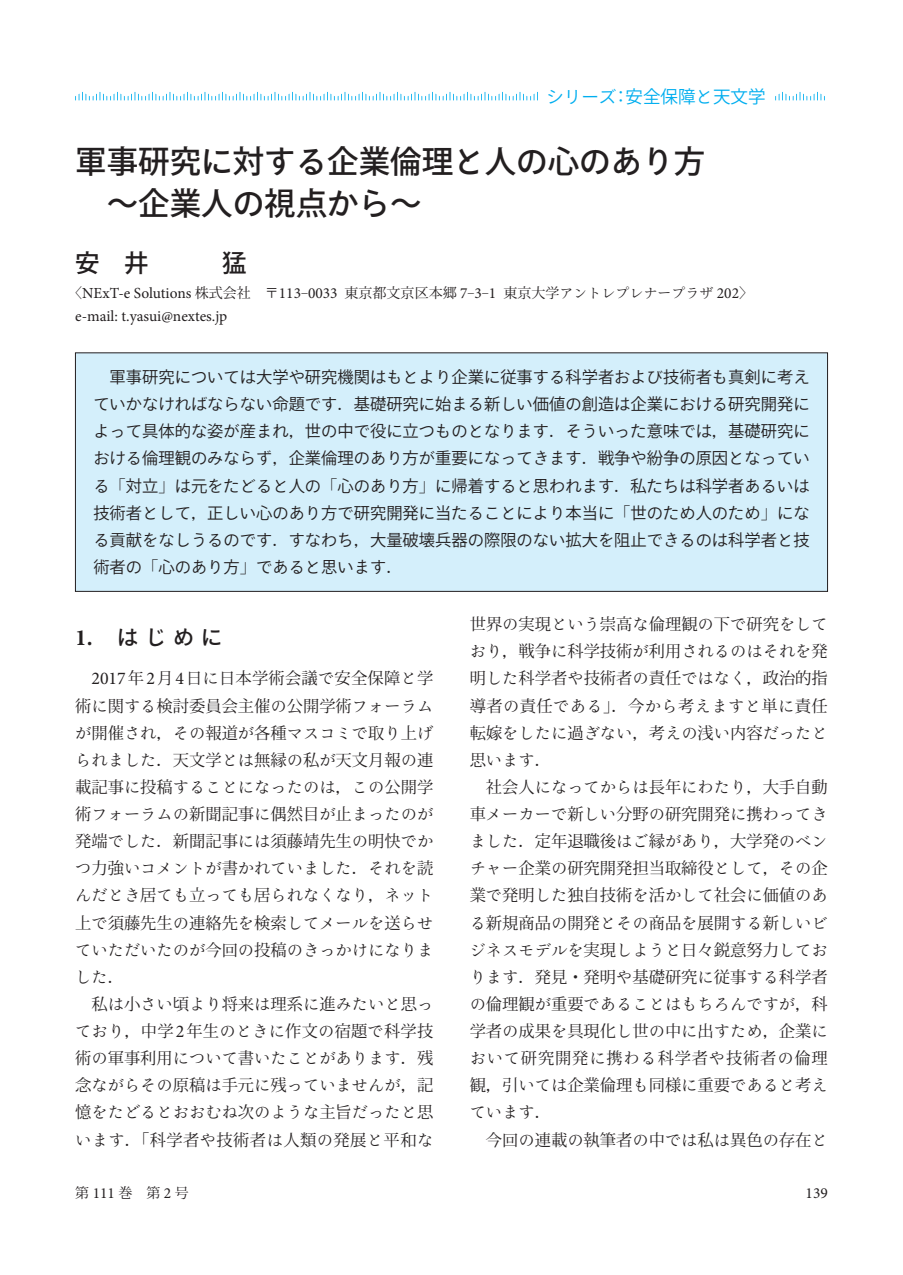
<style>
.page{position:relative;width:903px;height:1275px;background:#fff}
.page>*{position:absolute;margin:0;border:0;box-sizing:border-box;transform-origin:0 0}
.t1{font:500 31.5px/42.4px "Koz Go Pro";color:#231f20}
.t2{font:500 21px "Ryo Gothic Plus N";color:#231f20}
.t3{font:17.5px "Koz Go Pro";color:#00aeef}
.t4{font:16.28px/27.1px "Ryo Text Plus N";color:#231f20}
.t5{font:16.28px/27.1px "Koz Min Pro";color:#231f20}
.t6{font:16.28px/27.1px "Ryo Gothic Plus N";color:#231f20;text-align:justify}
.t7{font:16.28px "Koz Go Pro";color:#231f20}
.t8{font:16.28px "Koz Min Pro";letter-spacing:.025em;color:#231f20}
.t9{font:15.4px/22.8px "Minion Pro";color:#231f20}
.t10{font:14px "Koz Min Pro";color:#231f20}
.s1{font-family:"Ryo Gothic Plus N"}
.s2{font-family:"Koz Min Pro"}
.s3{font-family:"Koz Min Pro";font-size:14px}
.s4{font-family:"Ryo Text Plus N";font-size:14px}
.s5{font-family:"Koz Go Pro"}
.s6{font-family:"Minion Pro";font-weight:700;font-size:23.1px}
.s7{font-family:"Minion Pro";font-size:17.85px}
.s8{font-family:"Ryo Text Plus N"}
.s9{font-family:"Minion Pro";font-size:15.4px}
</style>
<div class="page">
<div style="left:75px;top:353px;width:753px;height:239px;background:#d4effb;border:1px solid #231f20"></div>
<svg style="left:75px;top:92px;width:750px;height:8px"></svg>
<div style="left:538px;top:88px;width:235px;height:17px;background:#fff"></div>
<p class="t3" style="left:546px;top:86px;width:221px"><span class="s1">シリーズ</span><span class="s2">：</span>安全保障<span class="s1">と</span>天文学</p>
<h1 class="t1" style="left:107px;top:142px;width:600px;text-indent:-32px">軍事研究<span class="s1">に</span>対<span class="s1">する</span>企業倫理<span class="s1">と</span>人<span class="s1">の</span>心<span class="s1">のあり</span>方～企業人<span class="s1">の</span>視点<span class="s1">から</span>～</h1>
<p class="t9" style="left:75px;top:282px;width:679px;text-indent:-7px"><span class="s3">〈</span>NExT-e Solutions <span class="s3">株式会社　〒</span>113<span class="s3">‒</span>0033 <span class="s3">東京都文京区本郷</span> 7<span class="s3">‒</span>3<span class="s3">‒</span>1 <span class="s3">東京大学</span><span class="s4">アントレプレナープラザ</span> 202<span class="s3">〉</span>e-mail: t.yasui@nextes.jp</p>
<p class="t7" style="left:110px;top:366px;width:701px">軍事研究<span class="s1">については</span>大学<span class="s1">や</span>研究機関<span class="s1">はもとより</span>企業<span class="s1">に</span>従事<span class="s1">する</span>科学者<span class="s1">および</span>技術者<span class="s1">も</span>真剣<span class="s1">に</span>考<span class="s1">え</span></p>
<p class="t6" style="left:93px;top:391px;width:718px">ていかなければならない<span class="s5">命題</span>です<span class="s2">．</span><span class="s5">基礎研究</span>に<span class="s5">始</span>まる<span class="s5">新</span>しい<span class="s5">価値</span>の<span class="s5">創造</span>は<span class="s5">企業</span>における<span class="s5">研究開発</span>によって<span class="s5">具体的</span>な<span class="s5">姿</span>が<span class="s5">産</span>まれ<span class="s2">，</span><span class="s5">世</span>の<span class="s5">中</span>で<span class="s5">役</span>に<span class="s5">立</span>つものとなります<span class="s2">．</span>そういった<span class="s5">意味</span>では<span class="s2">，</span><span class="s5">基礎研究</span>における<span class="s5">倫理観</span>のみならず<span class="s2">，</span><span class="s5">企業倫理</span>のあり<span class="s5">方</span>が<span class="s5">重要</span>になってきます<span class="s2">．</span><span class="s5">戦争</span>や<span class="s5">紛争</span>の<span class="s5">原因</span>となっている<span class="s2">「</span><span class="s5">対立</span><span class="s2">」</span>は<span class="s5">元</span>をたどると<span class="s5">人</span>の<span class="s2">「</span><span class="s5">心</span>のあり<span class="s5">方</span><span class="s2">」</span>に<span class="s5">帰着</span>すると<span class="s5">思</span>われます<span class="s2">．</span><span class="s5">私</span>たちは<span class="s5">科学者</span>あるいは<span class="s5">技術者</span>として<span class="s2">，</span><span class="s5">正</span>しい<span class="s5">心</span>のあり<span class="s5">方</span>で<span class="s5">研究開発</span>に<span class="s5">当</span>たることにより<span class="s5">本当</span>に<span class="s2">「</span><span class="s5">世</span>のため<span class="s5">人</span>のため<span class="s2">」</span>になる<span class="s5">貢献</span>をなしうるのです<span class="s2">．</span>すなわち<span class="s2">，</span><span class="s5">大量破壊兵器</span>の<span class="s5">際限</span>のない<span class="s5">拡大</span>を<span class="s5">阻止</span>できるのは<span class="s5">科学者</span>と<span class="s5">技術者</span>の<span class="s2">「</span><span class="s5">心</span>のあり<span class="s5">方</span><span class="s2">」</span>であると<span class="s5">思</span>います<span class="s2">．</span></p>
<p class="t2" style="left:75px;top:624px;width:148px"><span class="s6">1.</span> はじめに</p>
<p class="t5" style="left:75px;top:664px;width:360px;text-align:right"><span class="s7">2017</span>年<span class="s7">2</span>月<span class="s7">4</span>日<span class="s8">に</span>日本学術会議<span class="s8">で</span>安全保障<span class="s8">と</span>学術<span class="s8">に</span>関<span class="s8">する</span>検討委員会主催<span class="s8">の</span>公開学術<span class="s8">フォーラム</span></p>
<p class="t4" style="left:75px;top:719px;width:360px">が<span class="s2">開催</span>され<span class="s2">，</span>その<span class="s2">報道</span>が<span class="s2">各種</span>マスコミで<span class="s2">取</span>り<span class="s2">上</span>げ</p>
<p class="t5" style="left:75px;top:746px;width:360px"><span class="s8">られました</span>．天文学<span class="s8">とは</span>無縁<span class="s8">の</span>私<span class="s8">が</span>天文月報<span class="s8">の</span>連</p>
<p class="t4" style="left:75px;top:773px;width:360px"><span class="s2">載記事</span>に<span class="s2">投稿</span>することになったのは<span class="s2">，</span>この<span class="s2">公開学術</span>フォーラムの<span class="s2">新聞記事</span>に<span class="s2">偶然目</span>が<span class="s2">止</span>まったのが</p>
<p class="t5" style="left:75px;top:827px;width:360px">発端<span class="s8">でした</span>．新聞記事<span class="s8">には</span>須藤靖先生<span class="s8">の</span>明快<span class="s8">でか</span></p>
<p class="t4" style="left:75px;top:855px;width:360px">つ<span class="s2">力強</span>いコメントが<span class="s2">書</span>かれていました<span class="s2">．</span>それを<span class="s2">読</span>んだとき<span class="s2">居</span>ても<span class="s2">立</span>っても<span class="s2">居</span>られなくなり<span class="s2">，</span>ネット</p>
<p class="t5" style="left:75px;top:908px;width:360px">上<span class="s8">で</span>須藤先生<span class="s8">の</span>連絡先<span class="s8">を</span>検索<span class="s8">してメールを</span>送<span class="s8">らせ</span></p>
<p class="t4" style="left:75px;top:936px;width:360px">ていただいたのが<span class="s2">今回</span>の<span class="s2">投稿</span>のきっかけになりました<span class="s2">．</span></p>
<p class="t4" style="left:91px;top:990px;width:343px"><span class="s2">私</span>は<span class="s2">小</span>さい<span class="s2">頃</span>より<span class="s2">将来</span>は<span class="s2">理系</span>に<span class="s2">進</span>みたいと<span class="s2">思</span>っ</p>
<p class="t5" style="left:75px;top:1017px;width:360px"><span class="s8">ており</span>，中学<span class="s7">2</span>年生<span class="s8">のときに</span>作文<span class="s8">の</span>宿題<span class="s8">で</span>科学技</p>
<p class="t4" style="left:75px;top:1045px;width:360px;text-align:justify"><span class="s2">術</span>の<span class="s2">軍事利用</span>について<span class="s2">書</span>いたことがあります<span class="s2">．残念</span>ながらその<span class="s2">原稿</span>は<span class="s2">手元</span>に<span class="s2">残</span>っていませんが<span class="s2">，記憶</span>をたどるとおおむね<span class="s2">次</span>のような<span class="s2">主旨</span>だったと<span class="s2">思</span></p>
<p class="t8" style="left:75px;top:1128px;width:360px"><span class="s8">います</span>．「科学者<span class="s8">や</span>技術者<span class="s8">は</span>人類<span class="s8">の</span>発展<span class="s8">と</span>平和<span class="s8">な</span></p>
<p class="t5" style="left:470px;top:610px;width:360px">世界<span class="s8">の</span>実現<span class="s8">という</span>崇高<span class="s8">な</span>倫理観<span class="s8">の</span>下<span class="s8">で</span>研究<span class="s8">をして</span></p>
<p class="t4" style="left:470px;top:638px;width:360px">おり<span class="s2">，戦争</span>に<span class="s2">科学技術</span>が<span class="s2">利用</span>されるのはそれを<span class="s2">発</span></p>
<p class="t5" style="left:470px;top:664px;width:360px">明<span class="s8">した</span>科学者<span class="s8">や</span>技術者<span class="s8">の</span>責任<span class="s8">ではなく</span>，政治的指導者<span class="s8">の</span>責任<span class="s8">である</span>」．今<span class="s8">から</span>考<span class="s8">えますと</span>単<span class="s8">に</span>責任</p>
<p class="t4" style="left:470px;top:719px;width:360px"><span class="s2">転嫁</span>をしたに<span class="s2">過</span>ぎない<span class="s2">，考</span>えの<span class="s2">浅</span>い<span class="s2">内容</span>だったと<span class="s2">思</span>います<span class="s2">．</span></p>
<p class="t4" style="left:470px;top:773px;width:360px;text-align:justify;text-indent:16px"><span class="s2">社会人</span>になってからは<span class="s2">長年</span>にわたり<span class="s2">，大手自動車</span>メーカーで<span class="s2">新</span>しい<span class="s2">分野</span>の<span class="s2">研究開発</span>に<span class="s2">携</span>わってきました<span class="s2">．定年退職後</span>はご<span class="s2">縁</span>があり<span class="s2">，大学発</span>のベン</p>
<p class="t5" style="left:470px;top:854px;width:360px"><span class="s8">チャー</span>企業<span class="s8">の</span>研究開発担当取締役<span class="s8">として</span>，<span class="s8">その</span>企業<span class="s8">で</span>発明<span class="s8">した</span>独自技術<span class="s8">を</span>活<span class="s8">かして</span>社会<span class="s8">に</span>価値<span class="s8">のあ</span></p>
<p class="t4" style="left:470px;top:909px;width:360px">る<span class="s2">新規商品</span>の<span class="s2">開発</span>とその<span class="s2">商品</span>を<span class="s2">展開</span>する<span class="s2">新</span>しいビジネスモデルを<span class="s2">実現</span>しようと<span class="s2">日々鋭意努力</span>してお</p>
<p class="t5" style="left:470px;top:963px;width:360px"><span class="s8">ります</span>．発見・発明<span class="s8">や</span>基礎研究<span class="s8">に</span>従事<span class="s8">する</span>科学者</p>
<p class="t4" style="left:470px;top:990px;width:360px">の<span class="s2">倫理観</span>が<span class="s2">重要</span>であることはもちろんですが<span class="s2">，科</span></p>
<p class="t5" style="left:470px;top:1017px;width:360px;text-align:justify">学者<span class="s8">の</span>成果<span class="s8">を</span>具現化<span class="s8">し</span>世<span class="s8">の</span>中<span class="s8">に</span>出<span class="s8">すため</span>，企業<span class="s8">において</span>研究開発<span class="s8">に</span>携<span class="s8">わる</span>科学者<span class="s8">や</span>技術者<span class="s8">の</span>倫理観，引<span class="s8">いては</span>企業倫理<span class="s8">も</span>同様<span class="s8">に</span>重要<span class="s8">であると</span>考<span class="s8">え</span></p>
<p class="t4" style="left:470px;top:1099px;width:83px">ています<span class="s2">．</span></p>
<p class="t5" style="left:486px;top:1125px;width:343px">今回<span class="s8">の</span>連載<span class="s8">の</span>執筆者<span class="s8">の</span>中<span class="s8">では</span>私<span class="s8">は</span>異色<span class="s8">の</span>存在<span class="s8">と</span></p>
<p class="t10" style="left:75px;top:1183px;width:115px">第 <span class="s9">111</span> 巻　第 <span class="s9">2</span> 号</p>
<p class="t9" style="left:805px;top:1181px;width:24px">139</p>
</div>
